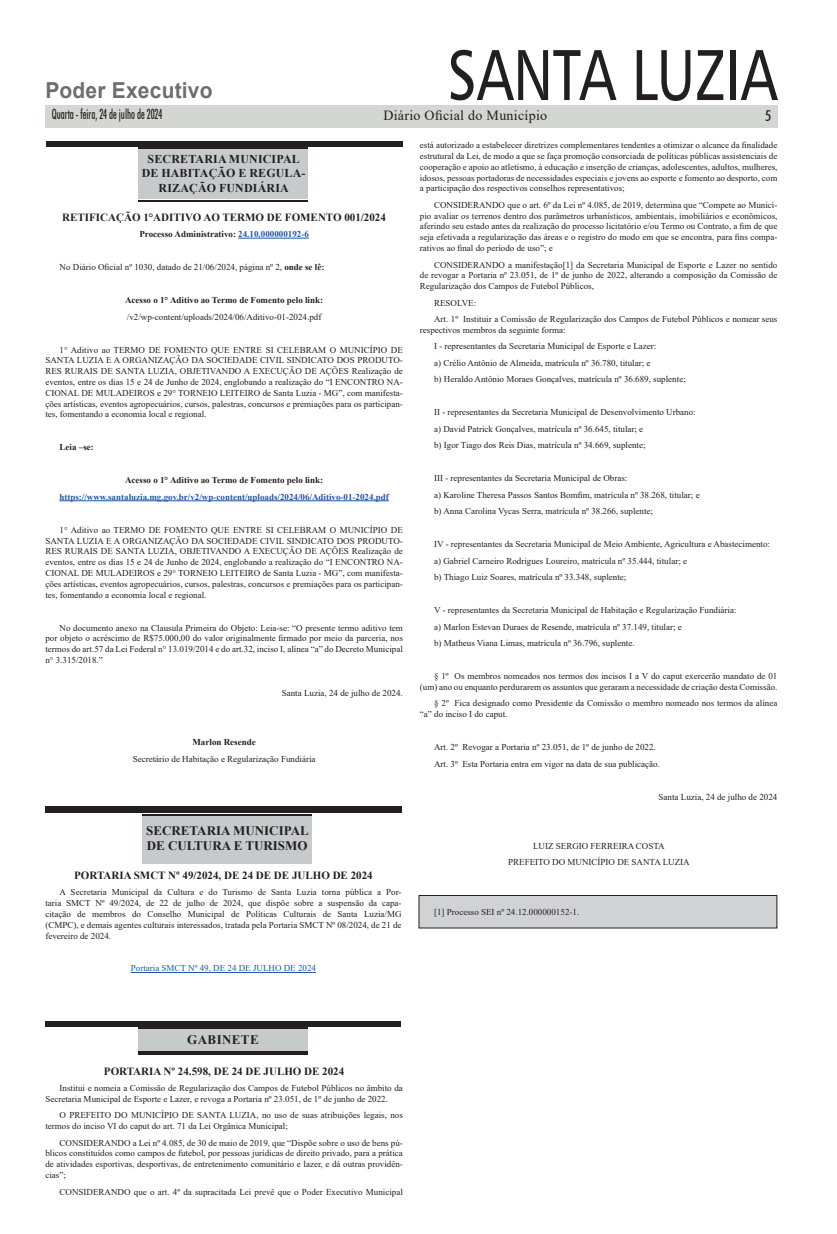
<style>
.page{position:relative;width:837px;height:1234px;background:#fff}
.page>*{position:absolute;margin:0;border:0;box-sizing:border-box;transform-origin:0 0}
.t1{font:71.9px "Humanist 777 BT Roman B";color:#231f20;scale:.78 1}
.t2{font:700 22px "Arial";letter-spacing:.01em;color:#6c6d70;scale:.95 1}
.t3{font:500 condensed 15px "Futura BT";color:#231f20}
.t4{font:500 condensed 14px "Futura BT";color:#231f20;scale:.73 1}
.t5{font:14px "Times New Roman";letter-spacing:.02em;color:#231f20}
.t6{font:700 13px/15.6px "Times New Roman";color:#231f20}
.t7{font:700 13px "Times New Roman";letter-spacing:.03em;color:#231f20}
.t8{font:700 12px/14.4px "Times New Roman";letter-spacing:.015em;color:#231f20;text-align:center}
.t9{font:700 11px "Times New Roman";color:#231f20}
.t10{font:9px/10.8px "Times New Roman";color:#231f20}
.t11{font:700 9px "Times New Roman";color:#231f20}
.t12{font:700 9px "Times New Roman";color:#1e56a6}
.t13{font:9px "Times New Roman";color:#1e56a6}
.s1{color:#1e56a6}
.s2{font-weight:700}
</style>
<div class="page">
<div style="left:45px;top:105px;width:732px;height:23px;background:#d4d6d3"></div>
<div style="left:419px;top:895px;width:357px;height:32px;background:#d1d2d4"></div>
<div style="left:418px;top:894px;width:359px;height:34px;border:1px solid #231f20"></div>
<div style="left:46px;top:142px;width:356px;height:5px;background:#231f20"></div>
<div style="left:138px;top:149px;width:169px;height:50px;background:#c6caca"></div>
<hr style="left:138px;top:148px;width:169px;height:1px;background:#231f20">
<hr style="left:138px;top:200px;width:169px;height:1px;background:#231f20">
<hr style="left:238px;top:238px;width:71px;height:1px;background:#1e56a6">
<hr style="left:59px;top:500px;width:330px;height:1px;background:#1e56a6">
<div style="left:45px;top:806px;width:356px;height:6px;background:#231f20"></div>
<div style="left:142px;top:815px;width:169px;height:48px;background:#c6caca"></div>
<hr style="left:142px;top:813px;width:169px;height:2px;background:#231f20">
<hr style="left:131px;top:972px;width:185px;height:1px;background:#1e56a6">
<div style="left:46px;top:1020px;width:355px;height:5px;background:#231f20"></div>
<div style="left:138px;top:1028px;width:169px;height:22px;background:#c6caca"></div>
<hr style="left:138px;top:1027px;width:169px;height:1px;background:#231f20">
<hr style="left:138px;top:1051px;width:169px;height:3px;background:#231f20">
<h1 class="t1" style="left:447px;top:30px;width:424px">SANTA LUZIA</h1>
<h2 class="t2" style="left:45px;top:74px;width:177px">Poder Executivo</h2>
<h3 class="t4" style="left:52px;top:106px;width:153px">Quarta - feira, 24 de julho de 2024</h3>
<h3 class="t5" style="left:383px;top:105px;width:165px">Diário Oficial do Município</h3>
<h3 class="t3" style="left:765px;top:106px;width:7px">5</h3>
<h3 class="t8" style="left:142px;top:151px;width:165px">SECRETARIA MUNICIPAL<br>DE HABITAÇÃO E REGULA-<br>RIZAÇÃO FUNDIÁRIA</h3>
<p class="t9" style="left:62px;top:209px;width:325px">RETIFICAÇÃO 1°ADITIVO AO TERMO DE FOMENTO 001/2024</p>
<p class="t11" style="left:139px;top:227px;width:171px">Processo Administrativo: <span class="s1">24.10.000000192-6</span></p>
<p class="t10" style="left:60px;top:261px;width:266px">No Diário Oficial nº 1030, datado de 21/06/2024, página nº 2, <span class="s2">onde se lê:</span></p>
<p class="t11" style="left:125px;top:293px;width:199px">Acesso o 1° Aditivo ao Termo de Fomento pelo link:</p>
<p class="t10" style="left:127px;top:311px;width:196px">/v2/wp-content/uploads/2024/06/Aditivo-01-2024.pdf</p>
<p class="t10" style="left:45px;top:344px;width:359px;text-align:justify;text-indent:14px">1° Aditivo ao TERMO DE FOMENTO QUE ENTRE SI CELEBRAM O MUNICÍPIO DE SANTA LUZIA E A ORGANIZAÇÃO DA SOCIEDADE CIVIL SINDICATO DOS PRODUTO-RES RURAIS DE SANTA LUZIA, OBJETIVANDO A EXECUÇÃO DE AÇÕES Realização de eventos, entre os dias 15 e 24 de Junho de 2024, englobando a realização do “I ENCONTRO NA-CIONAL DE MULADEIROS e 29° TORNEIO LEITEIRO de Santa Luzia - MG”, com manifesta&shy;ções artísticas, eventos agropecuários, cursos, palestras, concursos e premiações para os participan&shy;tes, fomentando a economia local e regional.</p>
<p class="t11" style="left:60px;top:441px;width:36px">Leia –se:</p>
<p class="t11" style="left:125px;top:473px;width:199px">Acesso o 1° Aditivo ao Termo de Fomento pelo link:</p>
<p class="t12" style="left:59px;top:490px;width:331px">https://www.santaluzia.mg.gov.br/v2/wp-content/uploads/2024/06/Aditivo-01-2024.pdf</p>
<p class="t10" style="left:45px;top:524px;width:359px;text-align:justify;text-indent:14px">1° Aditivo ao TERMO DE FOMENTO QUE ENTRE SI CELEBRAM O MUNICÍPIO DE SANTA LUZIA E A ORGANIZAÇÃO DA SOCIEDADE CIVIL SINDICATO DOS PRODUTO-RES RURAIS DE SANTA LUZIA, OBJETIVANDO A EXECUÇÃO DE AÇÕES Realização de eventos, entre os dias 15 e 24 de Junho de 2024, englobando a realização do “I ENCONTRO NA-CIONAL DE MULADEIROS e 29° TORNEIO LEITEIRO de Santa Luzia - MG”, com manifesta&shy;ções artísticas, eventos agropecuários, cursos, palestras, concursos e premiações para os participan&shy;tes, fomentando a economia local e regional.</p>
<p class="t10" style="left:45px;top:621px;width:359px;text-align:justify;text-indent:14px">No documento anexo na Clausula Primeira do Objeto: Leia-se: “O presente termo aditivo tem por objeto o acréscimo de R$75.000,00 do valor originalmente firmado por meio da parceria, nos termos do art.57 da Lei Federal n° 13.019/2014 e do art.32, inciso I, alínea “a” do Decreto Municipal n° 3.315/2018.”</p>
<p class="t10" style="left:282px;top:687px;width:122px">Santa Luzia, 24 de julho de 2024.</p>
<p class="t11" style="left:192px;top:735px;width:65px">Marlon Resende</p>
<p class="t10" style="left:133px;top:753px;width:184px">Secretário de Habitação e Regularização Fundiária</p>
<h3 class="t6" style="left:146px;top:822px;width:164px">SECRETARIA MUNICIPAL<br>DE CULTURA E TURISMO</h3>
<p class="t9" style="left:74px;top:867px;width:300px">PORTARIA SMCT Nº 49/2024, DE 24 DE DE JULHO DE 2024</p>
<p class="t10" style="left:45px;top:886px;width:357px;text-align:justify;text-indent:14px">A Secretaria Municipal da Cultura e do Turismo de Santa Luzia torna pública a Por&shy;taria SMCT Nº 49/2024, de 22 de julho de 2024, que dispõe sobre a suspensão da capa&shy;citação de membros do Conselho Municipal de Políticas Culturais de Santa Luzia/MG (CMPC), e demais agentes culturais interessados, tratada pela Portaria SMCT Nº 08/2024, de 21 de fevereiro de 2024.</p>
<p class="t13" style="left:131px;top:961px;width:187px">Portaria SMCT Nº 49, DE 24 DE JULHO DE 2024</p>
<p class="t10" style="left:420px;top:139px;width:359px;text-align:justify">está autorizado a estabelecer diretrizes complementares tendentes a otimizar o alcance da finalidade estrutural da Lei, de modo a que se faça promoção consorciada de políticas públicas assistenciais de cooperação e apoio ao atletismo, à educação e inserção de crianças, adolescentes, adultos, mulheres, idosos, pessoas portadoras de necessidades especiais e jovens ao esporte e fomento ao desporto, com a participação dos respectivos conselhos representativos;</p>
<p class="t10" style="left:420px;top:199px;width:359px;text-align:justify;text-indent:14px">CONSIDERANDO que o art. 6º da Lei nº 4.085, de 2019, determina que “Compete ao Municí&shy;pio avaliar os terrenos dentro dos parâmetros urbanísticos, ambientais, imobiliários e econômicos, aferindo seu estado antes da realização do processo licitatório e/ou Termo ou Contrato, a fim de que seja efetivada a regularização das áreas e o registro do modo em que se encontra, para fins compa&shy;rativos ao final do período de uso”; e</p>
<p class="t10" style="left:420px;top:259px;width:359px;text-align:justify;text-indent:14px">CONSIDERANDO a manifestação[1] da Secretaria Municipal de Esporte e Lazer no sentido de revogar a Portaria nº 23.051, de 1º de junho de 2022, alterando a composição da Comissão de Regularização dos Campos de Futebol Públicos,</p>
<p class="t10" style="left:434px;top:294px;width:345px;line-height:16.5px">RESOLVE:<br>Art. 1º Instituir a Comissão de Regularização dos Campos de Futebol Públicos e nomear seus</p>
<p class="t10" style="left:434px;top:321px;width:253px;line-height:16.5px;text-indent:-14px">respectivos membros da seguinte forma:<br>I - representantes da Secretaria Municipal de Esporte e Lazer:<br>a) Crélio Antônio de Almeida, matrícula nº 36.780, titular; e<br>b) Heraldo Antônio Moraes Gonçalves, matrícula nº 36.689, suplente;</p>
<p class="t10" style="left:434px;top:403px;width:263px;line-height:16.5px">II - representantes da Secretaria Municipal de Desenvolvimento Urbano: a) David Patrick Gonçalves, matrícula nº 36.645, titular; e<br>b) Igor Tiago dos Reis Dias, matrícula nº 34.669, suplente;</p>
<p class="t10" style="left:434px;top:469px;width:267px;line-height:16.5px">III - representantes da Secretaria Municipal de Obras:<br>a) Karoline Theresa Passos Santos Bomfim, matrícula nº 38.268, titular; e b) Anna Carolina Vycas Serra, matrícula nº 38.266, suplente;</p>
<p class="t10" style="left:434px;top:535px;width:337px;line-height:16.5px">IV - representantes da Secretaria Municipal de Meio Ambiente, Agricultura e Abastecimento: a) Gabriel Carneiro Rodrigues Loureiro, matrícula nº 35.444, titular; e<br>b) Thiago Luiz Soares, matrícula nº 33.348, suplente;</p>
<p class="t10" style="left:434px;top:601px;width:304px;line-height:16.5px">V - representantes da Secretaria Municipal de Habitação e Regularização Fundiária: a) Marlon Estevan Duraes de Resende, matrícula nº 37.149, titular; e<br>b) Matheus Viana Limas, matrícula nº 36.796, suplente.</p>
<p class="t10" style="left:420px;top:670px;width:359px;text-align:right">§ 1º Os membros nomeados nos termos dos incisos I a V do caput exercerão mandato de 01 (um) ano ou enquanto perdurarem os assuntos que geraram a necessidade de criação desta Comissão.</p>
<p class="t10" style="left:420px;top:697px;width:359px;text-indent:14px">§ 2º Fica designado como Presidente da Comissão o membro nomeado nos termos da alínea “a” do inciso I do caput.</p>
<p class="t10" style="left:434px;top:738px;width:227px;line-height:16.5px">Art. 2º Revogar a Portaria nº 23.051, de 1º de junho de 2022.<br>Art. 3º Esta Portaria entra em vigor na data de sua publicação.</p>
<p class="t10" style="left:658px;top:790px;width:120px">Santa Luzia, 24 de julho de 2024</p>
<p class="t10" style="left:508px;top:837px;width:183px;line-height:16.5px;text-align:center">LUIZ SERGIO FERREIRA COSTA<br>PREFEITO DO MUNICÍPIO DE SANTA LUZIA</p>
<p class="t10" style="left:434px;top:906px;width:147px">[1] Processo SEI nº 24.12.000000152-1.</p>
<h3 class="t7" style="left:187px;top:1029px;width:73px">GABINETE</h3>
<p class="t9" style="left:104px;top:1062px;width:242px">PORTARIA Nº 24.598, DE 24 DE JULHO DE 2024</p>
<p class="t10" style="left:45px;top:1082px;width:359px;text-indent:14px">Institui e nomeia a Comissão de Regularização dos Campos de Futebol Públicos no âmbito da<br>Secretaria Municipal de Esporte e Lazer, e revoga a Portaria nº 23.051, de 1º de junho de 2022.</p>
<p class="t10" style="left:45px;top:1109px;width:359px;text-indent:14px">O PREFEITO DO MUNICÍPIO DE SANTA LUZIA, no uso de suas atribuições legais, nos termos do inciso VI do caput do art. 71 da Lei Orgânica Municipal;</p>
<p class="t10" style="left:45px;top:1136px;width:359px;text-align:justify;text-indent:14px">CONSIDERANDO a Lei nº 4.085, de 30 de maio de 2019, que “Dispõe sobre o uso de bens pú&shy;blicos constituídos como campos de futebol, por pessoas jurídicas de direito privado, para a prática de atividades esportivas, desportivas, de entretenimento comunitário e lazer, e dá outras providên&shy;cias”;</p>
<p class="t10" style="left:60px;top:1185px;width:344px">CONSIDERANDO que o art. 4º da supracitada Lei prevê que o Poder Executivo Municipal</p>
</div>
